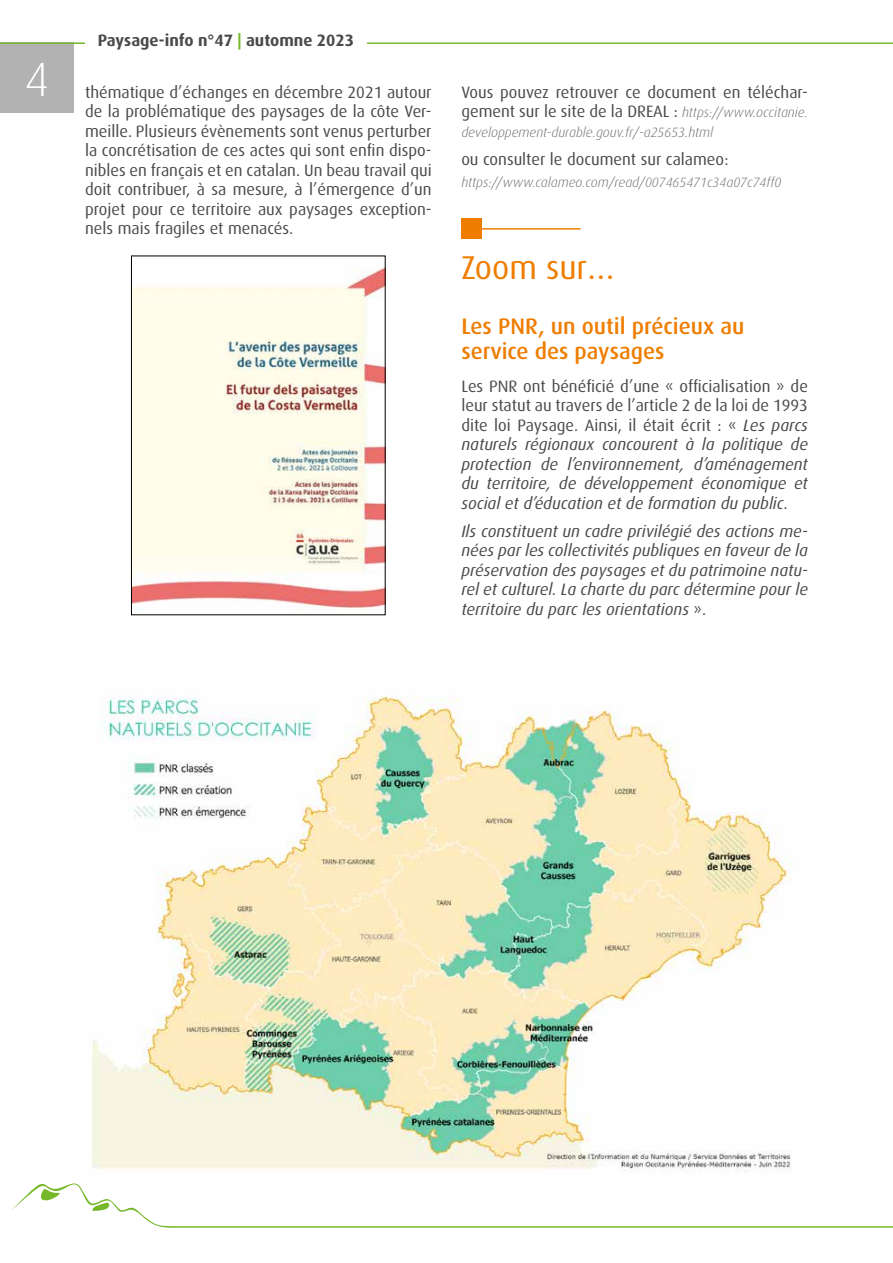
<style>
.page{position:relative;width:893px;height:1263px;background:#fff}
.page>*{position:absolute;margin:0;border:0;box-sizing:border-box;transform-origin:0 0}
.t1{font:300 48px "Dax OT";color:#fff;scale:1.05 1}
.Titre_partie{font:33px "Dax OT";color:#ef7d00}
.titre_paragraphe{font:500 22.5px/25.5px "Dax OT";color:#ef7d00}
.t2{font:italic 16.5px/19.5px "Dax OT";color:#4a4a49;text-align:justify}
.t3{font:16.5px/19.5px "Dax OT";color:#4a4a49;text-align:justify}
.t4{font:700 16.5px "Dax OT";color:#4a4a49}
.url{font:italic 300 13.5px "Dax OT";color:#706f6f}
.s1{color:#76b82a}
.s2{font-weight:300;font-style:italic;font-size:13.5px;color:#706f6f}
.s3{font-style:normal}
</style>
<div class="page">
<div style="left:0;top:42px;width:73px;height:71px;background:#b3b2b2"></div>
<svg style="left:11px;top:1183px;width:882px;height:45px"></svg>
<hr style="left:0;top:42px;width:893px;height:2px;background:#76b82a">
<div style="left:85px;top:0;width:282px;height:85px;background:#fff"></div>
<img style="left:133px;top:266px;width:251px;height:342px">
<div style="left:461px;top:219px;width:21px;height:20px;background:#ef7d00"></div>
<hr style="left:472px;top:228px;width:108px;height:2px;background:#ef7d00">
<img style="left:92px;top:696px;width:700px;height:477px">
<h1 class="t1" style="left:24px;top:53px;width:26px">4</h1>
<p class="t4" style="left:98px;top:31px;width:258px">Paysage-info n°47 <span class="s1">|</span> automne 2023</p>
<p class="t3" style="left:85px;top:82px;width:348px">thématique d’échanges en décembre 2021 autour de la problématique des paysages de la côte Ver&shy;meille. Plusieurs évènements sont venus perturber la concrétisation de ces actes qui sont enfin dispo&shy;nibles en français et en catalan. Un beau travail qui doit contribuer, à sa mesure, à l’émergence d’un projet pour ce territoire aux paysages exception&shy;nels mais fragiles et menacés.</p>
<p class="t3" style="left:461px;top:82px;width:348px">Vous pouvez retrouver ce document en téléchar&shy;gement sur le site de la DREAL : <span class="s2">https://www.occitanie.</span></p>
<p class="url" style="left:461px;top:125px;width:253px">developpement-durable.gouv.fr/-a25653.html</p>
<p class="t3" style="left:461px;top:149px;width:269px">ou consulter le document sur calameo:</p>
<p class="url" style="left:461px;top:175px;width:321px">https://www.calameo.com/read/007465471c34a07c74ff0</p>
<p class="Titre_partie" style="left:461px;top:249px;width:155px">Zoom sur…</p>
<p class="titre_paragraphe" style="left:461px;top:314px;width:284px">Les PNR, un outil précieux au service des paysages</p>
<p class="t2" style="left:461px;top:376px;width:348px"><span class="s3">Les PNR ont bénéficié d’une « officialisation » de leur statut au travers de l’article 2 de la loi de 1993 dite loi Paysage. Ainsi, il était écrit : «</span> Les parcs naturels régionaux concourent à la politique de protection de l’environnement, d’aménagement du territoire, de développement économique et social et d’éducation et de formation du public.</p>
<p class="t2" style="left:461px;top:521px;width:348px">Ils constituent un cadre privilégié des actions me&shy;nées par les collectivités publiques en faveur de la préservation des paysages et du patrimoine natu&shy;rel et culturel. La charte du parc détermine pour le territoire du parc les orientations <span class="s3">».</span></p>
</div>
